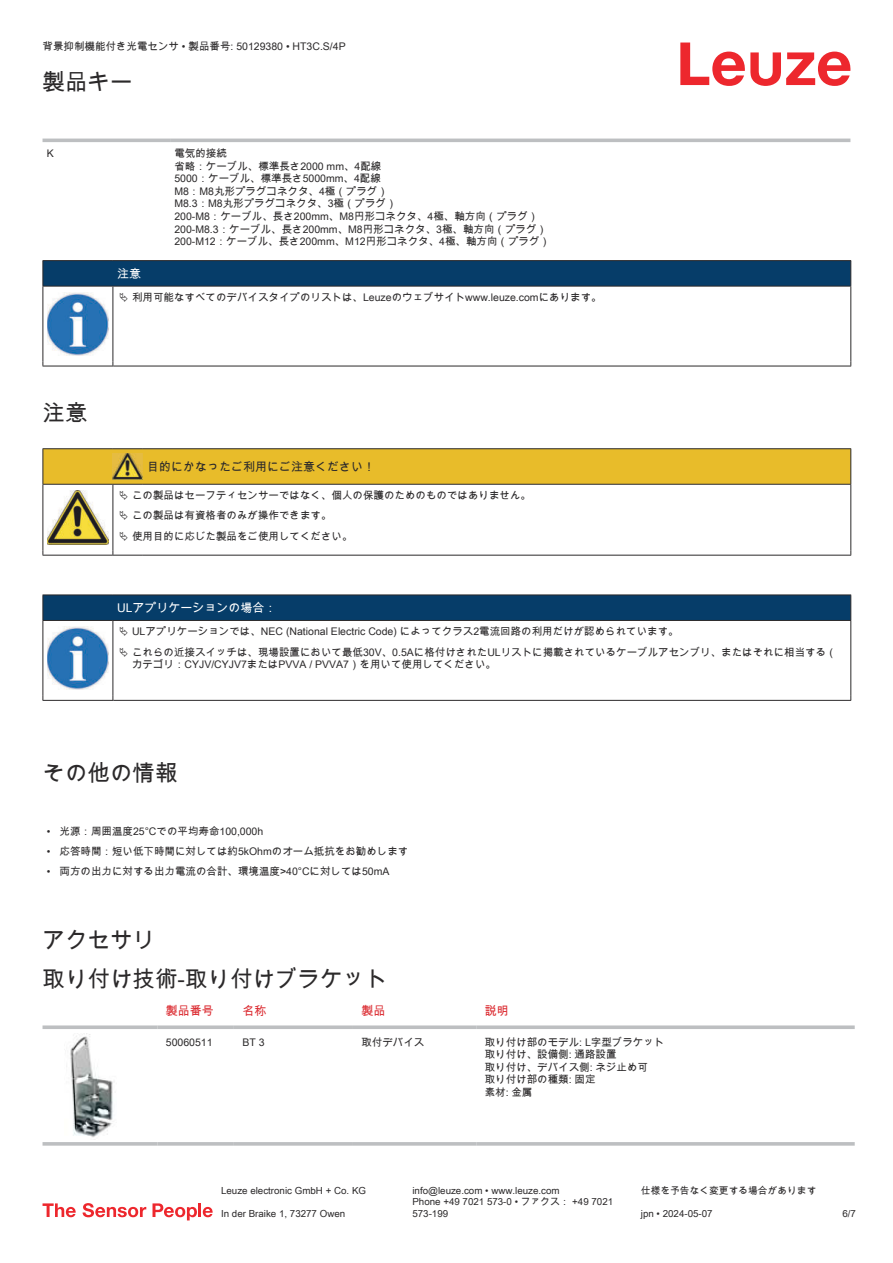
<style>
.page{position:relative;width:893px;height:1263px;background:#fff}
.page>*{position:absolute;margin:0;border:0;box-sizing:border-box;transform-origin:0 0}
.t1{font:22.5px/38.7px "Arial Unicode MS";color:#2b292a}
.t2{font:12px "Arial Unicode MS";color:#2b292a}
.t3{font:12px "Arial Unicode MS";color:#fff}
.t4{font:12px "Arial Unicode MS";color:#db2a30}
.t5{font:10.5px/12.6px "Arial Unicode MS";color:#2b292a}
.t6{font:9.75px/11.7px "Arial Unicode MS";color:#2b292a}
</style>
<div class="page">
<svg style="left:680px;top:43px;width:170px;height:43px"></svg>
<svg style="left:43px;top:138px;width:807px;height:1px"></svg>
<hr style="left:43px;top:139px;width:127px;height:3px;background:#bdbfc1">
<hr style="left:170px;top:139px;width:680px;height:3px;background:#bdbfc1">
<svg style="left:43px;top:1025px;width:114px;height:4px"></svg>
<svg style="left:157px;top:1025px;width:77px;height:4px"></svg>
<svg style="left:234px;top:1025px;width:119px;height:4px"></svg>
<svg style="left:353px;top:1025px;width:123px;height:4px"></svg>
<svg style="left:476px;top:1025px;width:379px;height:4px;background:#c4c6c8"></svg>
<svg style="left:43px;top:1142px;width:114px;height:4px"></svg>
<svg style="left:157px;top:1142px;width:77px;height:4px"></svg>
<svg style="left:234px;top:1142px;width:119px;height:4px"></svg>
<svg style="left:353px;top:1142px;width:123px;height:4px"></svg>
<svg style="left:476px;top:1142px;width:379px;height:4px;background:#c3c5c7"></svg>
<img style="left:66px;top:1033px;width:49px;height:104px">
<svg style="left:43px;top:1203px;width:33px;height:14px"></svg>
<svg style="left:83px;top:1203px;width:63px;height:14px"></svg>
<svg style="left:153px;top:1203px;width:44px;height:17px"></svg>
<hr style="left:198px;top:1203px;width:3px;height:14px;background:#ed272d">
<svg style="left:203px;top:1207px;width:10px;height:10px"></svg>
<svg style="left:44px;top:287px;width:806px;height:79px"></svg>
<hr style="left:43px;top:260px;width:70px;height:1px;background:#2b292a">
<hr style="left:43px;top:286px;width:70px;height:1px;background:#2b292a">
<hr style="left:113px;top:260px;width:738px;height:1px;background:#2b292a">
<div style="left:43px;top:261px;width:808px;height:25px;background:#063d69"></div>
<hr style="left:113px;top:286px;width:738px;height:1px;background:#2b292a">
<hr style="left:43px;top:286px;width:1px;height:75px;background:#2b292a">
<hr style="left:113px;top:286px;width:1px;height:75px;background:#2b292a">
<hr style="left:850px;top:286px;width:1px;height:75px;background:#2b292a">
<hr style="left:43px;top:366px;width:70px;height:1px;background:#2b292a">
<hr style="left:113px;top:366px;width:738px;height:1px;background:#2b292a">
<img style="left:47px;top:292px;width:61px;height:63px">
<div style="left:115px;top:287px;width:734px;height:20px;background:#fff"></div>
<hr style="left:43px;top:448px;width:70px;height:1px;background:#2b292a">
<hr style="left:113px;top:448px;width:30px;height:1px;background:#2b292a">
<hr style="left:143px;top:448px;width:708px;height:1px;background:#2b292a">
<hr style="left:43px;top:555px;width:70px;height:1px;background:#2b292a">
<hr style="left:113px;top:555px;width:30px;height:1px;background:#2b292a">
<hr style="left:143px;top:555px;width:708px;height:1px;background:#2b292a">
<svg style="left:44px;top:674px;width:806px;height:26px"></svg>
<hr style="left:43px;top:594px;width:70px;height:1px;background:#2b292a">
<hr style="left:113px;top:594px;width:738px;height:1px;background:#2b292a">
<hr style="left:43px;top:621px;width:1px;height:75px;background:#2b292a">
<hr style="left:113px;top:621px;width:1px;height:75px;background:#2b292a">
<hr style="left:850px;top:621px;width:1px;height:75px;background:#2b292a">
<hr style="left:43px;top:700px;width:70px;height:1px;background:#2b292a">
<hr style="left:113px;top:700px;width:738px;height:1px;background:#2b292a">
<img style="left:47px;top:674px;width:61px;height:16px">
<svg style="left:43px;top:449px;width:808px;height:106px"></svg>
<svg style="left:43px;top:595px;width:808px;height:79px"></svg>
<p class="t5" style="left:43px;top:40px;width:305px">背景抑制機能付き光電センサ • 製品番号: 50129380 • HT3C.S/4P</p>
<h1 class="t1" style="left:43px;top:62px;width:91px">製品キー</h1>
<p class="t5" style="left:47px;top:147px;width:9px">K</p>
<p class="t5" style="left:174px;top:147px;width:377px">電気的接続<br>省略：ケーブル、標準長さ2000 mm、4配線<br>5000：ケーブル、標準長さ5000mm、4配線<br>M8：M8丸形プラグコネクタ、4極（プラグ）<br>M8.3：M8丸形プラグコネクタ、3極（プラグ）<br>200-M8：ケーブル、長さ200mm、M8円形コネクタ、4極、軸方向（プラグ）<br>200-M8.3：ケーブル、長さ200mm、M8円形コネクタ、3極、軸方向（プラグ）<br>200-M12：ケーブル、長さ200mm、M12円形コネクタ、4極、軸方向（プラグ）</p>
<p class="t3" style="left:117px;top:265px;width:25px">注意</p>
<p class="t5" style="left:132px;top:291px;width:471px">利用可能なすべてのデバイスタイプのリストは、Leuzeのウェブサイトwww.leuze.comにあります。</p>
<h1 class="t1" style="left:43px;top:393px;width:46px">注意</h1>
<p class="t2" style="left:147px;top:458px;width:229px">目的にかなったご利用にご注意ください！</p>
<p class="t5" style="left:132px;top:485px;width:400px;line-height:20.2px">この製品はセーフティセンサーではなく、個人の保護のためのものではありません。この製品は有資格者のみが操作できます。<br>使用目的に応じた製品をご使用してください。</p>
<p class="t3" style="left:117px;top:599px;width:161px">ULアプリケーションの場合：</p>
<p class="t5" style="left:132px;top:621px;width:706px;line-height:20.2px">ULアプリケーションでは、NEC (National Electric Code) によってクラス2電流回路の利用だけが認められています。<br>これらの近接スイッチは、現場設置において最低30V、0.5Aに格付けされたULリストに掲載されているケーブルアセンブリ、またはそれに相当する（</p>
<p class="t5" style="left:132px;top:658px;width:366px">カテゴリ：CYJV/CYJV7またはPVVA / PVVA7）を用いて使用してください。</p>
<h1 class="t1" style="left:43px;top:753px;width:136px">その他の情報</h1>
<p class="t5" style="left:47px;top:825px;width:218px">• 光源：周囲温度25°Cでの平均寿命100,000h</p>
<p class="t5" style="left:47px;top:845px;width:363px">• 応答時間：短い低下時間に対しては約5kOhmのオーム抵抗をお勧めします</p>
<p class="t5" style="left:47px;top:865px;width:344px">• 両方の出力に対する出力電流の合計、環境温度&gt;40°Cに対しては50mA</p>
<h1 class="t1" style="left:43px;top:921px;width:346px">アクセサリ<br>取り付け技術-取り付けブラケット</h1>
<p class="t4" style="left:166px;top:1002px;width:49px">製品番号</p>
<p class="t4" style="left:242px;top:1002px;width:25px">名称</p>
<p class="t4" style="left:361px;top:1002px;width:25px">製品</p>
<p class="t4" style="left:485px;top:1002px;width:25px">説明</p>
<p class="t5" style="left:166px;top:1035px;width:48px">50060511</p>
<p class="t5" style="left:242px;top:1035px;width:24px">BT 3</p>
<p class="t5" style="left:361px;top:1035px;width:64px">取付デバイス</p>
<p class="t5" style="left:485px;top:1035px;width:181px">取り付け部のモデル: L字型ブラケット取り付け、設備側: 通路設置<br>取り付け、デバイス側: ネジ止め可<br>取り付け部の種類: 固定<br>素材: 金属</p>
<p class="t6" style="left:221px;top:1184px;width:146px">Leuze electronic GmbH + Co. KG</p>
<p class="t6" style="left:412px;top:1184px;width:149px">info@leuze.com • www.leuze.com</p>
<p class="t6" style="left:641px;top:1184px;width:177px">仕様を予告なく変更する場合があります</p>
<p class="t6" style="left:221px;top:1207px;width:126px">In der Braike 1, 73277 Owen</p>
<p class="t6" style="left:412px;top:1196px;width:202px">Phone +49 7021 573-0 • ファクス： +49 7021<br>573-199</p>
<p class="t6" style="left:641px;top:1207px;width:73px">jpn • 2024-05-07</p>
<p class="t6" style="left:842px;top:1207px;width:15px">6/7</p>
</div>
